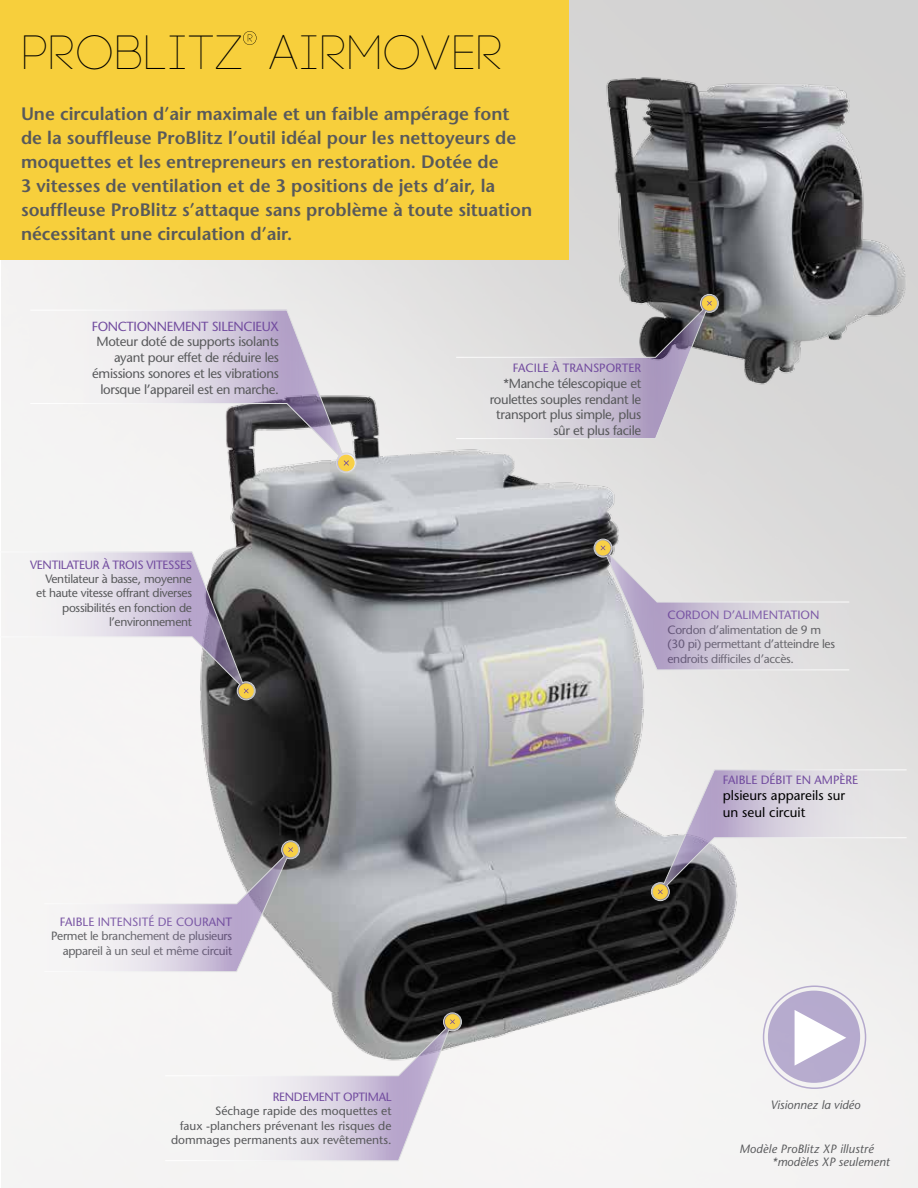
<style>
.page{position:relative;width:918px;height:1188px;background:#fff}
.page>*{position:absolute;margin:0;border:0;box-sizing:border-box;transform-origin:0 0}
.t1{font:48px "Code Pro Light";color:#000}
.t2{font:600 18px/24px "Stone Sans";color:#58595b}
.t3{font:13.5px/16.2px "Stone Sans";color:#000}
.t4{font:13.2px/15.9px "Stone Sans";letter-spacing:-.025em;color:#58595b;text-align:right}
.t5{font:13.2px "Stone Sans";letter-spacing:-.025em;color:#724c9f}
.t6{font:12px/14.4px "Stone Sans";letter-spacing:-.025em;color:#58595b;text-align:right}
.t7{font:12px/14.4px "Stone Sans";color:#58595b;text-align:right}
.t8{font:12px "Stone Sans";color:#724c9f}
.t9{font:italic 12px "Stone Sans";color:#58595b}
.t10{font:12px "Stone Sans";letter-spacing:-.025em;color:#724c9f}
</style>
<div class="page">
<img style="left:2px;top:0;width:916px;height:1188px">
<div style="left:0;top:0;width:569px;height:259px;background:#f7cf3c"></div>
<svg style="left:243px;top:31px;width:13px;height:14px"></svg>
<img style="left:185px;top:388px;width:569px;height:682px">
<img style="left:587px;top:47px;width:331px;height:349px">
<svg style="left:1px;top:551px;width:255px;height:150px"></svg>
<svg style="left:44px;top:840px;width:256px;height:132px"></svg>
<svg style="left:455px;top:294px;width:264px;height:145px;background:#c7c3c9"></svg>
<svg style="left:29px;top:309px;width:328px;height:165px"></svg>
<svg style="left:164px;top:1012px;width:298px;height:149px"></svg>
<svg style="left:651px;top:769px;width:256px;height:132px;background:#d1cdd3"></svg>
<svg style="left:593px;top:538px;width:257px;height:133px;background:#d5d1d7"></svg>
<div style="left:763px;top:986px;width:103px;height:103px;border:2px solid #5a4099;border-radius:50%"></div>
<div style="left:768px;top:991px;width:92px;height:92px;background:#b6abce;border-radius:50%"></div>
<svg style="left:795px;top:1010px;width:51px;height:56px"></svg>
<h1 class="t1" style="left:21px;top:27px;width:483px">PROBLITZ AIRMOVER</h1>
<p class="t2" style="left:21px;top:102px;width:513px">Une circulation d’air maximale et un faible ampérage font de la souffleuse ProBlitz l’outil idéal pour les nettoyeurs de moquettes et les entrepreneurs en restoration. Dotée de<br>3 vitesses de ventilation et de 3 positions de jets d’air, la souffleuse ProBlitz s’attaque sans problème à toute situation nécessitant une circulation d’air.</p>
<p class="t5" style="left:92px;top:318px;width:189px">FONCTIONNEMENT SILENCIEUX</p>
<p class="t4" style="left:92px;top:334px;width:188px">Moteur doté de supports isolants ayant pour effet de réduire les émissions sonores et les vibrations lorsque l’appareil est en marche.</p>
<p class="t8" style="left:513px;top:361px;width:130px">FACILE À TRANSPORTER</p>
<p class="t4" style="left:490px;top:375px;width:153px">*Manche télescopique et roulettes souples rendant le transport plus simple, plus sûr et plus facile</p>
<p class="t10" style="left:30px;top:557px;width:163px">VENTILATEUR À TROIS VITESSES</p>
<p class="t6" style="left:36px;top:572px;width:157px">Ventilateur à basse, moyenne et haute vitesse offrant diverses possibilités en fonction de l’environnement</p>
<p class="t8" style="left:60px;top:915px;width:174px">FAIBLE INTENSITÉ DE COURANT</p>
<p class="t6" style="left:51px;top:929px;width:183px">Permet le branchement de plusieurs appareil à un seul et même circuit</p>
<p class="t8" style="left:668px;top:608px;width:154px">CORDON D’ALIMENTATION</p>
<p class="t6" style="left:668px;top:622px;width:169px;text-align:left">Cordon d’alimentation de 9 m (30 pi) permettant d’atteindre les endroits difficiles d’accès.</p>
<p class="t8" style="left:723px;top:773px;width:13px">Faible</p>
<p class="t8" style="left:761px;top:773px;width:8px">débit</p>
<p class="t8" style="left:796px;top:773px;width:28px">en amp</p>
<p class="t8" style="left:840px;top:773px;width:13px">ère</p>
<p class="t3" style="left:723px;top:788px;width:124px">plsieurs appareils sur un seul circuit</p>
<p class="t10" style="left:273px;top:1089px;width:120px">RENDEMENT OPTIMAL</p>
<p class="t7" style="left:171px;top:1104px;width:222px">Séchage rapide des moquettes et<br>faux -planchers prévenant les risques de dommages permanents aux revêtements.</p>
<p class="t9" style="left:770px;top:1097px;width:91px">Visionnez la vidéo</p>
<p class="t9" style="left:739px;top:1142px;width:136px">Modèle ProBlitz XP illustré</p>
<p class="t9" style="left:772px;top:1154px;width:119px">*modèles XP seulement</p>
</div>
